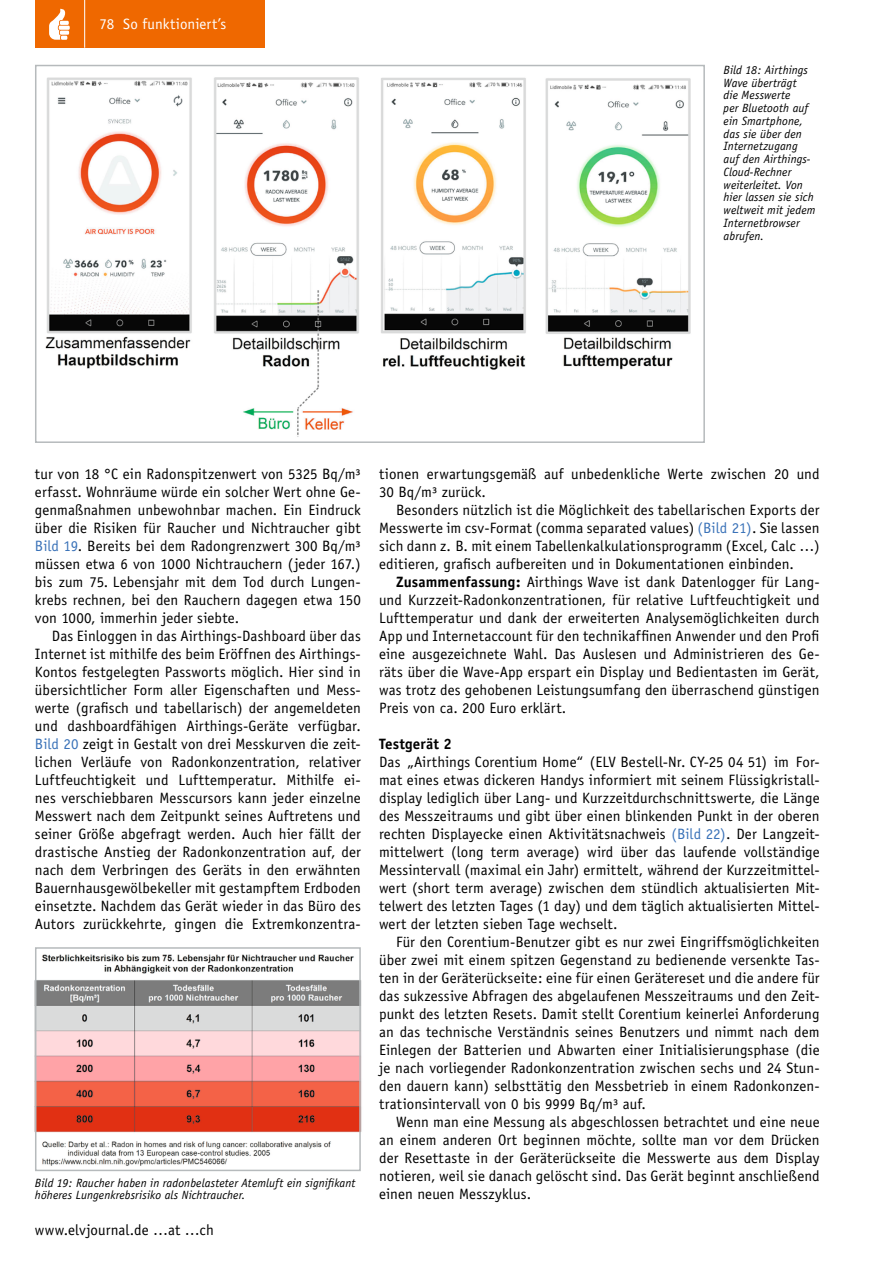
<style>
.page{position:relative;width:894px;height:1264px;background:#fff}
.page>*{position:absolute;margin:0;border:0;box-sizing:border-box;transform-origin:0 0}
.Fließtext_Neue_Zeile{font:15px/18px "Officina Sans";letter-spacing:.005em;color:#000;text-align:justify}
.Fließtext_Neuer_Absa{font:15px/18px "Officina Sans";letter-spacing:.005em;color:#000;text-align:justify}
.t1{font:15px "Officina Sans";letter-spacing:.005em;color:#fff}
.Fließtext_Neuer_Absa-2{font:700 15px "Officina Sans";letter-spacing:.01em;color:#000}
.Bildunterschrift{font:italic 12px/12.8px "Officina Sans";letter-spacing:.01em;color:#000}
.s1{color:#3a72b8}
.s2{font-weight:700}
</style>
<div class="page">
<div style="left:35px;top:1px;width:230px;height:47px;background:#ef6800"></div>
<hr style="left:84px;top:1px;width:1px;height:47px;background:#fff">
<svg style="left:49px;top:8px;width:21px;height:32px"></svg>
<img style="left:545px;top:78px;width:146px;height:292px">
<img style="left:381px;top:77px;width:145px;height:293px">
<img style="left:214px;top:77px;width:145px;height:360px">
<img style="left:45px;top:77px;width:147px;height:292px">
<div style="left:35px;top:65px;width:670px;height:378px;border:2px solid #b6babc"></div>
<img style="left:34px;top:980px;width:328px;height:153px">
<img style="left:42px;top:1141px;width:289px;height:25px">
<img style="left:41px;top:954px;width:313px;height:20px">
<div style="left:35px;top:947px;width:326px;height:224px;border:2px solid #b6babc"></div>
<p class="t1" style="left:100px;top:15px;width:128px">78 So funktioniert’s</p>
<p class="Bildunterschrift" style="left:723px;top:63px;width:93px">Bild 18: Airthings<br>Wave überträgt<br>die Messwerte<br>per Bluetooth auf ein Smartphone, das sie über den<br>Internetzugang auf den Airthings-<br>Cloud-Rechner weiterleitet. Von hier lassen sie sich weltweit mit jedem<br>Internetbrowser abrufen.</p>
<p class="Fließtext_Neue_Zeile" style="left:35px;top:465px;width:327px">tur von 18 °C ein Radonspitzenwert von 5325 Bq/m³ erfasst. Wohnräume würde ein solcher Wert ohne Ge&shy;genmaßnahmen unbewohnbar machen. Ein Eindruck über die Risiken für Raucher und Nichtraucher gibt <span class="s1">Bild 19</span>. Bereits bei dem Radongrenzwert 300 Bq/m³ müssen etwa 6 von 1000 Nichtrauchern (jeder 167.) bis zum 75. Lebensjahr mit dem Tod durch Lungen&shy;krebs rechnen, bei den Rauchern dagegen etwa 150 von 1000, immerhin jeder siebte.</p>
<p class="Fließtext_Neue_Zeile" style="left:35px;top:627px;width:327px;text-indent:17px">Das Einloggen in das Airthings-Dashboard über das Internet ist mithilfe des beim Eröffnen des Airthings-Kontos festgelegten Passworts möglich. Hier sind in übersichtlicher Form aller Eigenschaften und Mess&shy;werte (grafisch und tabellarisch) der angemeldeten und dashboardfähigen Airthings-Geräte verfügbar.<br><span class="s1">Bild 20</span> zeigt in Gestalt von drei Messkurven die zeit&shy;lichen Verläufe von Radonkonzentration, relativer Luftfeuchtigkeit und Lufttemperatur. Mithilfe ei&shy;nes verschiebbaren Messcursors kann jeder einzelne Messwert nach dem Zeitpunkt seines Auftretens und seiner Größe abgefragt werden. Auch hier fällt der drastische Anstieg der Radonkonzentration auf, der nach dem Verbringen des Geräts in den erwähnten Bauernhausgewölbekeller mit gestampftem Erdboden einsetzte. Nachdem das Gerät wieder in das Büro des Autors zurückkehrte, gingen die Extremkonzentra-</p>
<p class="Bildunterschrift" style="left:35px;top:1176px;width:322px">Bild 19: Raucher haben in radonbelasteter Atemluft ein signifikant höheres Lungenkrebsrisiko als Nichtraucher.</p>
<p class="Fließtext_Neue_Zeile" style="left:35px;top:1221px;width:180px">www.elvjournal.de …at …ch</p>
<p class="Fließtext_Neue_Zeile" style="left:379px;top:465px;width:442px">tionen erwartungsgemäß auf unbedenkliche Werte zwischen 20 und<br>30 Bq/m³ zurück.</p>
<p class="Fließtext_Neue_Zeile" style="left:379px;top:501px;width:442px;text-indent:17px">Besonders nützlich ist die Möglichkeit des tabellarischen Exports der Messwerte im csv-Format (comma separated values) <span class="s1">(Bild 21)</span>. Sie lassen sich dann z. B. mit einem Tabellenkalkulationsprogramm (Excel, Calc …) editieren, grafisch aufbereiten und in Dokumentationen einbinden.</p>
<p class="Fließtext_Neue_Zeile" style="left:379px;top:573px;width:442px;text-indent:17px"><span class="s2">Zusammenfassung:</span> Airthings Wave ist dank Datenlogger für Lang&shy;und Kurzzeit-Radonkonzentrationen, für relative Luftfeuchtigkeit und Lufttemperatur und dank der erweiterten Analysemöglichkeiten durch App und Internetaccount für den technikaffinen Anwender und den Profi eine ausgezeichnete Wahl. Das Auslesen und Administrieren des Ge&shy;räts über die Wave-App erspart ein Display und Bedientasten im Gerät, was trotz des gehobenen Leistungsumfang den überraschend günstigen Preis von ca. 200 Euro erklärt.</p>
<p class="Fließtext_Neuer_Absa-2" style="left:379px;top:734px;width:74px">Testgerät 2</p>
<p class="Fließtext_Neuer_Absa" style="left:379px;top:753px;width:442px">Das „Airthings Corentium Home“ (ELV Bestell-Nr. CY-25 04 51) im For&shy;mat eines etwas dickeren Handys informiert mit seinem Flüssigkristall&shy;display lediglich über Lang- und Kurzzeitdurchschnittswerte, die Länge des Messzeitraums und gibt über einen blinkenden Punkt in der oberen rechten Displayecke einen Aktivitätsnachweis <span class="s1">(Bild 22)</span>. Der Langzeit&shy;mittelwert (long term average) wird über das laufende vollständige Messintervall (maximal ein Jahr) ermittelt, während der Kurzzeitmittel&shy;wert (short term average) zwischen dem stündlich aktualisierten Mit&shy;telwert des letzten Tages (1 day) und dem täglich aktualisierten Mittel&shy;wert der letzten sieben Tage wechselt.</p>
<p class="Fließtext_Neue_Zeile" style="left:379px;top:933px;width:442px;text-indent:17px">Für den Corentium-Benutzer gibt es nur zwei Eingriffsmöglichkeiten über zwei mit einem spitzen Gegenstand zu bedienende versenkte Tas&shy;ten in der Geräterückseite: eine für einen Gerätereset und die andere für das sukzessive Abfragen des abgelaufenen Messzeitraums und den Zeit&shy;punkt des letzten Resets. Damit stellt Corentium keinerlei Anforderung an das technische Verständnis seines Benutzers und nimmt nach dem Einlegen der Batterien und Abwarten einer Initialisierungsphase (die je nach vorliegender Radonkonzentration zwischen sechs und 24 Stun&shy;den dauern kann) selbsttätig den Messbetrieb in einem Radonkonzen&shy;trationsintervall von 0 bis 9999 Bq/m³ auf.</p>
<p class="Fließtext_Neue_Zeile" style="left:379px;top:1113px;width:442px;text-indent:17px">Wenn man eine Messung als abgeschlossen betrachtet und eine neue an einem anderen Ort beginnen möchte, sollte man vor dem Drücken der Resettaste in der Geräterückseite die Messwerte aus dem Display notieren, weil sie danach gelöscht sind. Das Gerät beginnt anschließend einen neuen Messzyklus.</p>
</div>
